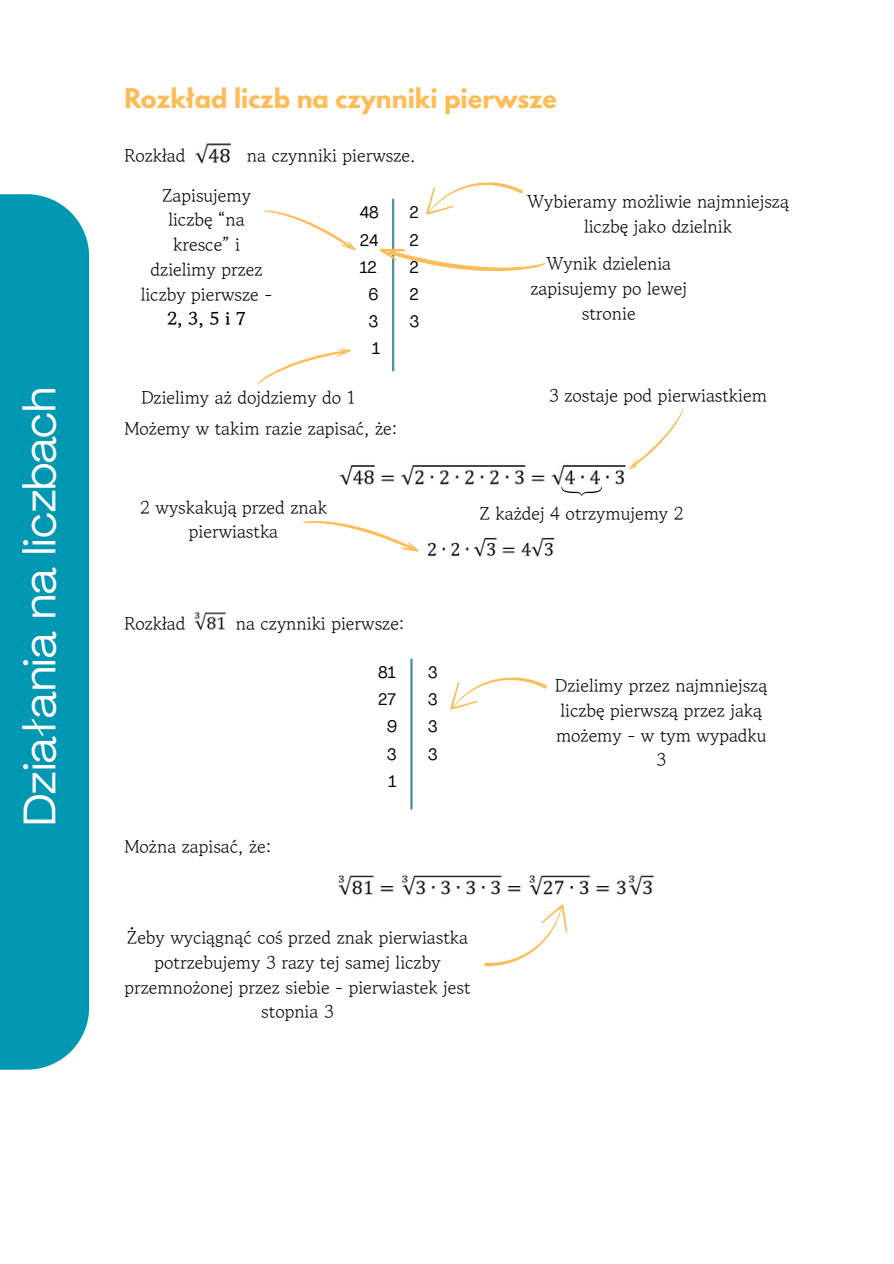
<style>
.page{position:relative;width:894px;height:1264px;background:#fff}
.page>*{position:absolute;margin:0;border:0;box-sizing:border-box;transform-origin:0 0}
.t1{font:45px "Agrandir";color:#fff}
.t2{font:700 24px "League Spartan";color:#ffbd59}
.t3{font:18px/24.8px "Gowun Batang";color:#000;text-align:center}
.t4{font:700 18px "Gowun Batang";color:#000}
.t5{font:16.5px "Agrandir";color:#000}
</style>
<div class="page">
<div style="left:0;top:194px;width:89px;height:875px;background:#0097b2"></div>
<hr style="left:392px;top:199px;width:2px;height:172px;background:#4c8ea5">
<svg style="left:264px;top:210px;width:92px;height:41px"></svg>
<svg style="left:426px;top:182px;width:97px;height:33px"></svg>
<svg style="left:379px;top:247px;width:166px;height:29px"></svg>
<svg style="left:257px;top:348px;width:94px;height:37px"></svg>
<img style="left:339px;top:465px;width:287px;height:21px">
<svg style="left:561px;top:486px;width:41px;height:10px"></svg>
<svg style="left:629px;top:408px;width:55px;height:62px"></svg>
<img style="left:427px;top:537px;width:128px;height:20px">
<svg style="left:303px;top:521px;width:116px;height:31px"></svg>
<img style="left:195px;top:143px;width:36px;height:21px">
<hr style="left:410px;top:658px;width:2px;height:151px;background:#4c8ea5">
<img style="left:194px;top:611px;width:33px;height:20px">
<svg style="left:450px;top:677px;width:97px;height:33px"></svg>
<img style="left:338px;top:875px;width:316px;height:20px">
<svg style="left:484px;top:904px;width:84px;height:63px"></svg>
<h1 class="t1" style="left:22px;top:826px;width:440px;rotate:-90deg">Działania na liczbach</h1>
<h2 class="t2" style="left:124px;top:87px;width:434px">Rozkład liczb na czynniki pierwsze</h2>
<p class="t3" style="left:124px;top:143px;width:63px">Rozkład</p>
<p class="t3" style="left:247px;top:143px;width:170px">na czynniki pierwsze.</p>
<p class="t3" style="left:141px;top:182px;width:133px">Zapisujemy liczbę “na kresce” i dzielimy przez liczby pierwsze -</p>
<p class="t4" style="left:167px;top:305px;width:80px">2,3,5i7</p>
<p class="t5" style="left:359px;top:206px;width:20px">48</p>
<p class="t5" style="left:409px;top:206px;width:11px">2</p>
<p class="t5" style="left:359px;top:233px;width:20px">24</p>
<p class="t5" style="left:409px;top:233px;width:11px">2</p>
<p class="t5" style="left:359px;top:260px;width:19px">12</p>
<p class="t5" style="left:409px;top:260px;width:11px">2</p>
<p class="t5" style="left:368px;top:287px;width:12px">6</p>
<p class="t5" style="left:409px;top:287px;width:11px">2</p>
<p class="t5" style="left:368px;top:314px;width:11px">3</p>
<p class="t5" style="left:409px;top:314px;width:11px">3</p>
<p class="t5" style="left:372px;top:341px;width:9px">1</p>
<p class="t3" style="left:124px;top:382px;width:274px;line-height:30.5px;text-align:left;text-indent:17px">Dzielimy aż dojdziemy do 1<br>Możemy w takim razie zapisać, że:</p>
<p class="t3" style="left:140px;top:494px;width:188px">2 wyskakują przed znak pierwiastka</p>
<p class="t3" style="left:527px;top:189px;width:263px">Wybieramy możliwie najmniejszą liczbę jako dzielnik</p>
<p class="t3" style="left:530px;top:251px;width:158px">Wynik dzielenia zapisujemy po lewej stronie</p>
<p class="t3" style="left:549px;top:383px;width:219px">3 zostaje pod pierwiastkiem</p>
<p class="t3" style="left:479px;top:500px;width:205px">Z każdej 4 otrzymujemy 2</p>
<p class="t3" style="left:124px;top:611px;width:63px">Rozkład</p>
<p class="t3" style="left:236px;top:611px;width:170px">na czynniki pierwsze:</p>
<p class="t5" style="left:378px;top:666px;width:19px">81</p>
<p class="t5" style="left:427px;top:666px;width:11px">3</p>
<p class="t5" style="left:378px;top:693px;width:19px">27</p>
<p class="t5" style="left:427px;top:693px;width:11px">3</p>
<p class="t5" style="left:386px;top:720px;width:12px">9</p>
<p class="t5" style="left:427px;top:720px;width:11px">3</p>
<p class="t3" style="left:124px;top:833px;width:148px">Można zapisać, że:</p>
<p class="t5" style="left:386px;top:747px;width:11px">3</p>
<p class="t5" style="left:427px;top:747px;width:11px">3</p>
<p class="t5" style="left:388px;top:774px;width:9px">1</p>
<p class="t3" style="left:124px;top:924px;width:347px">Żeby wyciągnąć coś przed znak pierwiastka potrzebujemy 3 razy tej samej liczby przemnożonej przez siebie - pierwiastek jest stopnia 3</p>
<p class="t3" style="left:555px;top:673px;width:213px">Dzielimy przez najmniejszą liczbę pierwszą przez jaką możemy - w tym wypadku<br>3</p>
</div>
